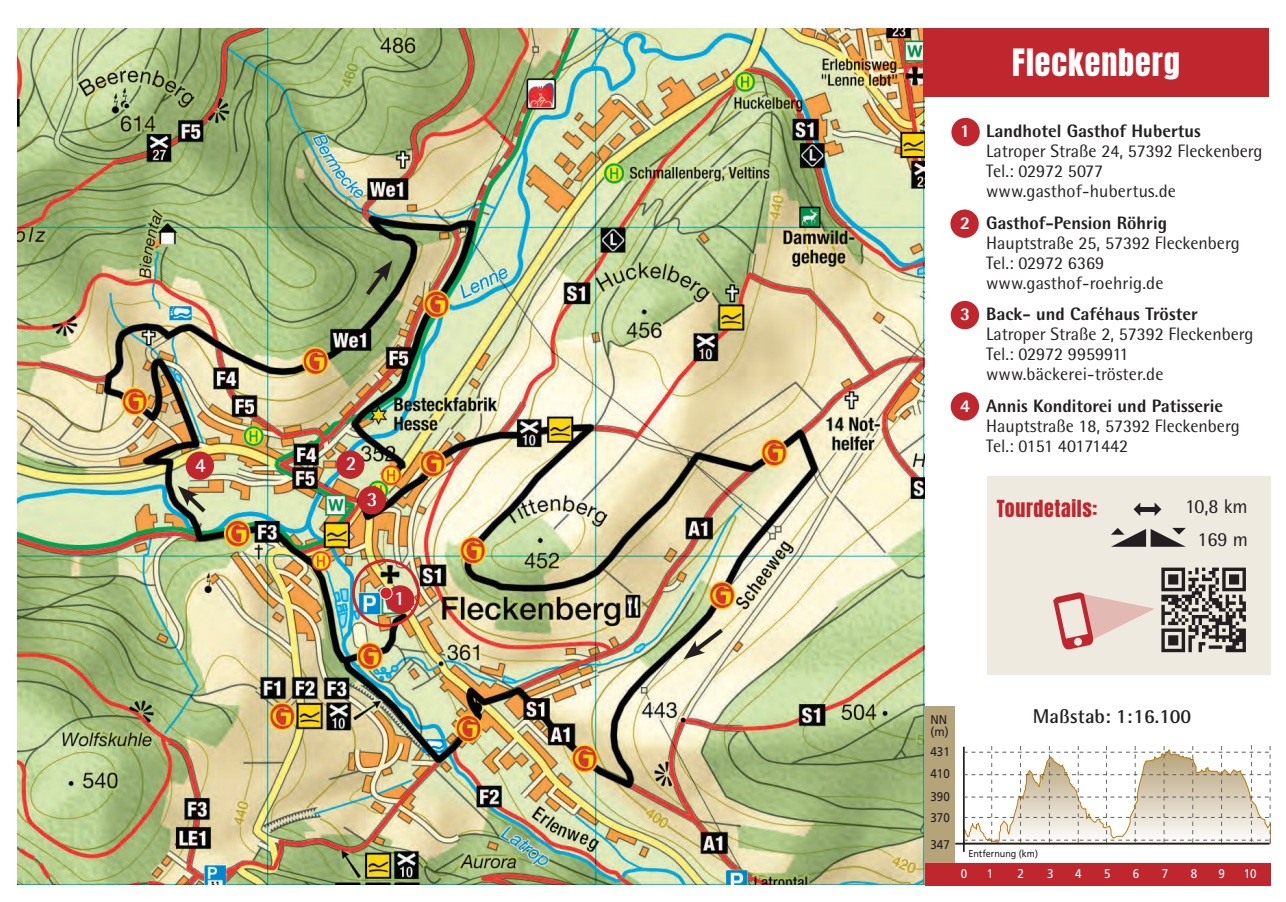
<style>
.page{position:relative;width:1286px;height:902px;background:#fff}
.page>*{position:absolute;margin:0;border:0;box-sizing:border-box;transform-origin:0 0}
.t1{font:32px "Anton";letter-spacing:.03em;color:#fff}
.t2{font:700 20px "Rotis Semi Sans Std";color:#231f20}
.t3{font:20px "Anton";letter-spacing:.03em;color:#c0262d}
.t4{font:20px "Rotis Semi Sans Std";color:#231f20}
.t5{font:700 20px "Rotis Semi Sans Std";color:#fff}
.t6{font:18px/20px "Rotis Semi Sans Std";color:#231f20}
.t7{font:12.6px/12px "Frutiger";color:#231f20;scale:.92 1}
.t8{font:12.6px "Frutiger";color:#fff;scale:.92 1}
.t9{font:9.8px "Frutiger";color:#231f20;scale:.92 1}
.s1{font-weight:800;color:#fff}
.s2{font-weight:800}
</style>
<div class="page">
<img style="left:18px;top:28px;width:907px;height:856px">
<div style="left:925px;top:706px;width:30px;height:176px;background:#b5a379"></div>
<div style="left:925px;top:862px;width:345px;height:23px;background:#c0262d"></div>
<hr style="left:955px;top:842px;width:314px;height:2px;background:#231f20">
<hr style="left:963px;top:746px;width:2px;height:105px;background:#231f20">
<svg style="left:963px;top:745px;width:308px;height:98px"></svg>
<div style="left:386px;top:585px;width:28px;height:28px;background:#c0262d;border-radius:50%"></div>
<div style="left:336px;top:450px;width:28px;height:28px;background:#c0262d;border-radius:50%"></div>
<div style="left:358px;top:486px;width:28px;height:28px;background:#c0262d;border-radius:50%"></div>
<div style="left:923px;top:28px;width:346px;height:68px;background:#c0262d"></div>
<div style="left:951px;top:118px;width:29px;height:28px;background:#c0262d;border-radius:50%"></div>
<div style="left:950px;top:209px;width:29px;height:29px;background:#c0262d;border-radius:50%"></div>
<div style="left:951px;top:301px;width:28px;height:28px;background:#c0262d;border-radius:50%"></div>
<div style="left:987px;top:476px;width:283px;height:198px;background:#efeae0"></div>
<svg style="left:1161px;top:567px;width:85px;height:85px"></svg>
<hr style="left:1137px;top:507px;width:20px;height:4px;background:#231f20">
<svg style="left:1134px;top:503px;width:6px;height:13px"></svg>
<svg style="left:1155px;top:503px;width:6px;height:13px"></svg>
<svg style="left:1111px;top:527px;width:75px;height:19px"></svg>
<div style="left:951px;top:392px;width:28px;height:28px;background:#c0262d;border-radius:50%"></div>
<div style="left:186px;top:451px;width:28px;height:28px;background:#c0262d;border-radius:50%"></div>
<svg style="left:1053px;top:592px;width:102px;height:57px"></svg>
<svg style="left:380px;top:586px;width:12px;height:13px"></svg>
<div style="left:379px;top:586px;width:14px;height:13px;border:1px solid #fff;border-radius:50%"></div>
<div style="left:352px;top:558px;width:68px;height:69px;border:3px solid #d1232a;border-radius:50%"></div>
<svg style="left:178px;top:485px;width:32px;height:31px"></svg>
<svg style="left:683px;top:624px;width:44px;height:35px;background:#b4b197"></svg>
<svg style="left:362px;top:260px;width:30px;height:39px"></svg>
<p class="t5" style="left:195px;top:452px;width:12px">4</p>
<p class="t5" style="left:346px;top:451px;width:12px">2</p>
<p class="t5" style="left:367px;top:486px;width:12px">3</p>
<p class="t5" style="left:394px;top:586px;width:12px">1</p>
<p class="t1" style="left:1012px;top:46px;width:169px">Fleckenberg</p>
<p class="t6" style="left:986px;top:121px;width:278px;text-indent:-26px"><span class="s1">1</span> <span class="s2">Landhotel Gasthof Hubertus<br></span>Latroper Straße 24, 57392 Fleckenberg<br>Tel.: 02972 5077 www.gasthof-hubertus.de</p>
<p class="t6" style="left:986px;top:212px;width:255px;text-indent:-26px"><span class="s1">2</span> <span class="s2">Gasthof-Pension Röhrig<br></span>Hauptstraße 25, 57392 Fleckenberg<br>Tel.: 02972 6369 www.gasthof-roehrig.de</p>
<p class="t6" style="left:986px;top:304px;width:269px;text-indent:-26px"><span class="s1">3</span> <span class="s2">Back- und Caféhaus Tröster<br></span>Latroper Straße 2, 57392 Fleckenberg<br>Tel.: 02972 9959911 www.bäckerei-tröster.de</p>
<p class="t6" style="left:986px;top:395px;width:255px;text-indent:-26px"><span class="s1">4</span> <span class="s2">Annis Konditorei und Patisserie<br></span>Hauptstraße 18, 57392 Fleckenberg<br>Tel.: 0151 40171442</p>
<p class="t3" style="left:997px;top:498px;width:102px">Tourdetails:</p>
<p class="t4" style="left:1185px;top:494px;width:64px">10,8 km</p>
<p class="t4" style="left:1197px;top:527px;width:52px">169 m</p>
<p class="t7" style="left:931px;top:713px;width:21px">NN (m)</p>
<p class="t7" style="left:931px;top:766px;width:23px">410</p>
<p class="t7" style="left:931px;top:745px;width:23px">431</p>
<p class="t7" style="left:931px;top:785px;width:23px;line-height:21.6px">390<br>370</p>
<p class="t7" style="left:931px;top:838px;width:23px">347</p>
<p class="t2" style="left:1033px;top:704px;width:160px">Maßstab: 1:16.100</p>
<p class="t9" style="left:968px;top:847px;width:77px">Entfernung (km)</p>
<p class="t8" style="left:961px;top:865px;width:9px">0</p>
<p class="t8" style="left:987px;top:865px;width:9px">1</p>
<p class="t8" style="left:1018px;top:865px;width:9px">2</p>
<p class="t8" style="left:1047px;top:865px;width:9px">3</p>
<p class="t8" style="left:1075px;top:865px;width:9px">4</p>
<p class="t8" style="left:1104px;top:865px;width:9px">5</p>
<p class="t8" style="left:1133px;top:865px;width:9px">6</p>
<p class="t8" style="left:1162px;top:865px;width:9px">7</p>
<p class="t8" style="left:1191px;top:865px;width:9px">8</p>
<p class="t8" style="left:1218px;top:865px;width:9px">9</p>
<p class="t8" style="left:1244px;top:865px;width:16px">10</p>
</div>
